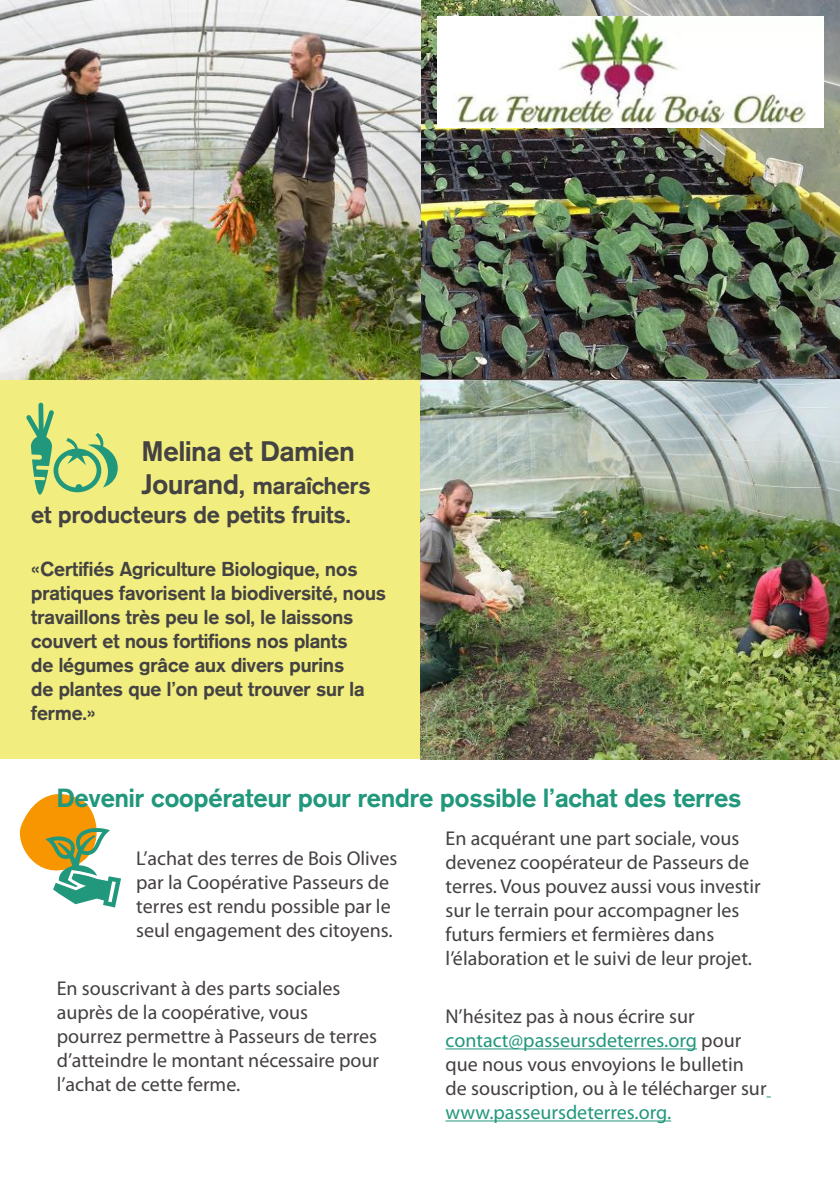
<style>
.page{position:relative;width:840px;height:1191px;background:#fff}
.page>*{position:absolute;margin:0;border:0;box-sizing:border-box;transform-origin:0 0}
.t1{font:500 28px "AG Old Face";color:#454243}
.t2{font:500 26px "AG Old Face";color:#21977c}
.t3{font:500 24px/28.8px "AG Old Face";color:#454243}
.t4{font:20px/24px "Myriad Pro";color:#444041}
.t5{font:500 20px/24px "AG Old Face";color:#454243}
.t6{font:20px "Myriad Pro";color:#21977c}
.s1{font-size:28px}
.s2{color:#21977c}
</style>
<div class="page">
<img style="left:420px;top:0;width:419px;height:379px">
<div style="left:0;top:379px;width:420px;height:380px;background:#f1ee7f"></div>
<hr style="left:445px;top:1048px;width:251px;height:1px;background:#21977c">
<hr style="left:445px;top:1120px;width:225px;height:1px;background:#21977c">
<img style="left:420px;top:379px;width:419px;height:380px">
<img style="left:0;top:0;width:420px;height:379px">
<svg style="left:19px;top:402px;width:102px;height:506px"></svg>
<img style="left:437px;top:17px;width:386px;height:110px">
<h1 class="t1" style="left:142px;top:434px;width:214px">Melina et Damien</h1>
<p class="t3" style="left:31px;top:471px;width:340px;text-indent:111px"><span class="s1">Jourand,</span> maraîchers et producteurs de petits fruits.</p>
<p class="t5" style="left:31px;top:556px;width:356px">«Certifiés Agriculture Biologique, nos pratiques favorisent la biodiversité, nous travaillons très peu le sol, le laissons couvert et nous fortifions nos plants<br>de légumes grâce aux divers purins<br>de plantes que l’on peut trouver sur la ferme.»</p>
<h2 class="t2" style="left:57px;top:782px;width:685px">Devenir coopérateur pour rendre possible l’achat des terres</h2>
<p class="t4" style="left:136px;top:846px;width:262px">L’achat des terres de Bois Olives par la Coopérative Passeurs de terres est rendu possible par le seul engagement des citoyens.</p>
<p class="t4" style="left:57px;top:976px;width:323px">En souscrivant à des parts sociales auprès de la coopérative, vous<br>pourrez permettre à Passeurs de terres d’atteindre le montant nécessaire pour l’achat de cette ferme.</p>
<p class="t4" style="left:445px;top:826px;width:316px">En acquérant une part sociale, vous devenez coopérateur de Passeurs de terres. Vous pouvez aussi vous investir sur le terrain pour accompagner les futurs fermiers et fermières dans l’élaboration et le suivi de leur projet.</p>
<p class="t4" style="left:445px;top:1004px;width:322px">N’hésitez pas à nous écrire sur <span class="s2">contact@passeursdeterres.org</span> pour que nous vous envoyions le bulletin de souscription, ou à le télécharger sur</p>
<p class="t6" style="left:445px;top:1101px;width:227px">www.passeursdeterres.org.</p>
</div>
